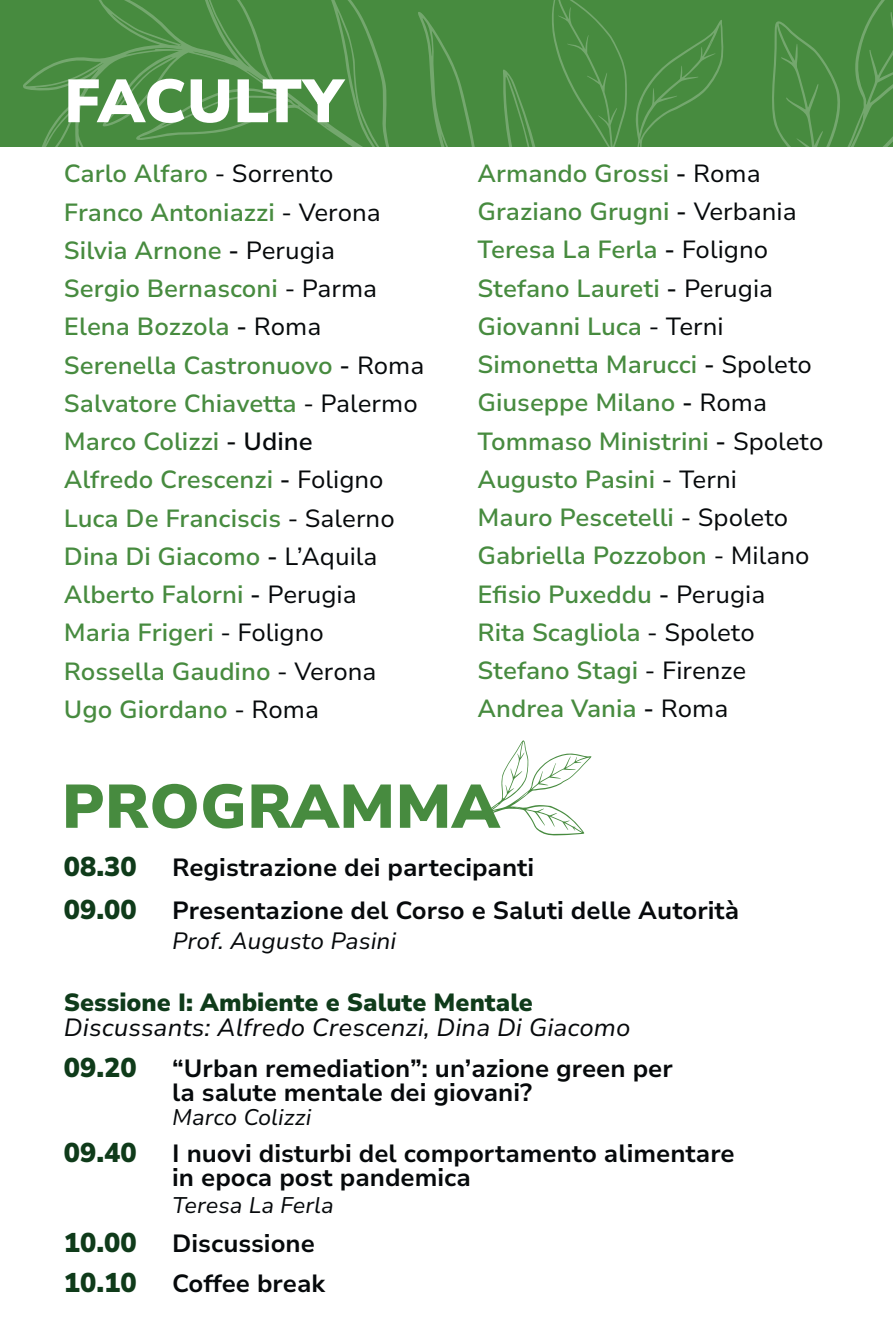
<style>
.page{position:relative;width:893px;height:1340px;background:#fff}
.page>*{position:absolute;margin:0;border:0;box-sizing:border-box;transform-origin:0 0}
.t1{font:900 61.43px "Nunito Sans 10 pt";color:#478b3f}
.t2{font:900 60.75px "Nunito Sans 10 pt";letter-spacing:-.01em;color:#fff}
.t3{font:900 27px "Nunito Sans 10 pt";color:#0f3b1a}
.t4{font:600 24.75px/38.2px "Nunito Sans 10 pt";color:#478b3f}
.t5{font:700 24.75px/23.6px "Nunito Sans 10 pt";color:#06090b}
.t6{font:italic 24.75px "Nunito Sans 10 pt";color:#06090b}
.t7{font:900 24.75px "Nunito Sans 10 pt";color:#0f3b1a}
.t8{font:italic 23.62px "Nunito Sans 10 pt";color:#06090b}
.t9{font:italic 22.5px "Nunito Sans 10 pt";color:#06090b}
.s1{font-weight:400;color:#06090b}
.s2{color:#06090b}
</style>
<div class="page">
<div style="left:0;top:0;width:893px;height:146px;background:#478b3f"></div>
<svg style="left:747px;top:0;width:146px;height:147px"></svg>
<svg style="left:23px;top:0;width:613px;height:147px"></svg>
<svg style="left:552px;top:0;width:75px;height:147px"></svg>
<svg style="left:636px;top:20px;width:87px;height:127px"></svg>
<svg style="left:469px;top:740px;width:122px;height:95px"></svg>
<h2 class="t2" style="left:64px;top:57px;width:281px">FACULTY</h2>
<p class="t4" style="left:64px;top:154px;width:362px">Carlo Alfaro <span class="s1">- Sorrento<br></span>Franco Antoniazzi <span class="s1">- Verona<br></span>Silvia Arnone <span class="s2">-</span> <span class="s1">Perugia<br></span>Sergio Bernasconi <span class="s1">- Parma<br></span>Elena Bozzola <span class="s2">-</span> <span class="s1">Roma<br></span>Serenella Castronuovo <span class="s2">-</span> <span class="s1">Roma<br></span>Salvatore Chiavetta <span class="s1">- Palermo<br></span>Marco Colizzi <span class="s2">- Udine<br></span>Alfredo Crescenzi <span class="s2">-</span> <span class="s1">Foligno<br></span>Luca De Franciscis <span class="s1">- Salerno<br></span>Dina Di Giacomo <span class="s2">-</span> <span class="s1">L’Aquila<br></span>Alberto Falorni <span class="s2">-</span> <span class="s1">Perugia<br></span>Maria Frigeri <span class="s1">- Foligno<br></span>Rossella Gaudino <span class="s1">- Verona<br></span>Ugo Giordano <span class="s1">- Roma</span></p>
<p class="t4" style="left:477px;top:153px;width:347px">Armando Grossi <span class="s2">-</span> <span class="s1">Roma<br></span>Graziano Grugni <span class="s2">-</span> <span class="s1">Verbania<br></span>Teresa La Ferla <span class="s2">-</span> <span class="s1">Foligno<br></span>Stefano Laureti <span class="s2">-</span> <span class="s1">Perugia<br></span>Giovanni Luca <span class="s1">- Terni<br></span>Simonetta Marucci <span class="s2">-</span> <span class="s1">Spoleto<br></span>Giuseppe Milano <span class="s2">-</span> <span class="s1">Roma<br></span>Tommaso Ministrini <span class="s2">-</span> <span class="s1">Spoleto<br></span>Augusto Pasini <span class="s1">- Terni<br></span>Mauro Pescetelli <span class="s1">- Spoleto<br></span>Gabriella Pozzobon <span class="s1">- Milano<br></span>Efisio Puxeddu <span class="s2">-</span> <span class="s1">Perugia<br></span>Rita Scagliola <span class="s1">- Spoleto<br></span>Stefano Stagi <span class="s1">- Firenze<br></span>Andrea Vania <span class="s2">-</span> <span class="s1">Roma</span></p>
<h1 class="t1" style="left:62px;top:762px;width:440px">PROGRAMMA</h1>
<p class="t3" style="left:64px;top:847px;width:74px">08.30</p>
<p class="t5" style="left:172px;top:854px;width:364px">Registrazione dei partecipanti</p>
<p class="t3" style="left:64px;top:890px;width:74px">09.00</p>
<p class="t5" style="left:172px;top:897px;width:569px">Presentazione del Corso e Saluti delle Autorità</p>
<p class="t8" style="left:172px;top:924px;width:226px">Prof. Augusto Pasini</p>
<p class="t7" style="left:64px;top:984px;width:470px">Sessione I: Ambiente e Salute Mentale</p>
<p class="t6" style="left:64px;top:1010px;width:568px">Discussants: Alfredo Crescenzi, Dina Di Giacomo</p>
<p class="t3" style="left:64px;top:1048px;width:74px">09.20</p>
<p class="t3" style="left:64px;top:1133px;width:74px">09.40</p>
<p class="t5" style="left:172px;top:1055px;width:502px">“Urban remediation”: un’azione green per la salute mentale dei giovani?</p>
<p class="t9" style="left:172px;top:1101px;width:141px">Marco Colizzi</p>
<p class="t5" style="left:172px;top:1140px;width:564px">I nuovi disturbi del comportamento alimentare in epoca post pandemica</p>
<p class="t9" style="left:172px;top:1189px;width:163px">Teresa La Ferla</p>
<p class="t3" style="left:64px;top:1222px;width:74px">10.00</p>
<p class="t5" style="left:172px;top:1230px;width:144px">Discussione</p>
<p class="t3" style="left:64px;top:1263px;width:74px">10.10</p>
<p class="t5" style="left:172px;top:1270px;width:155px">Coffee break</p>
</div>
